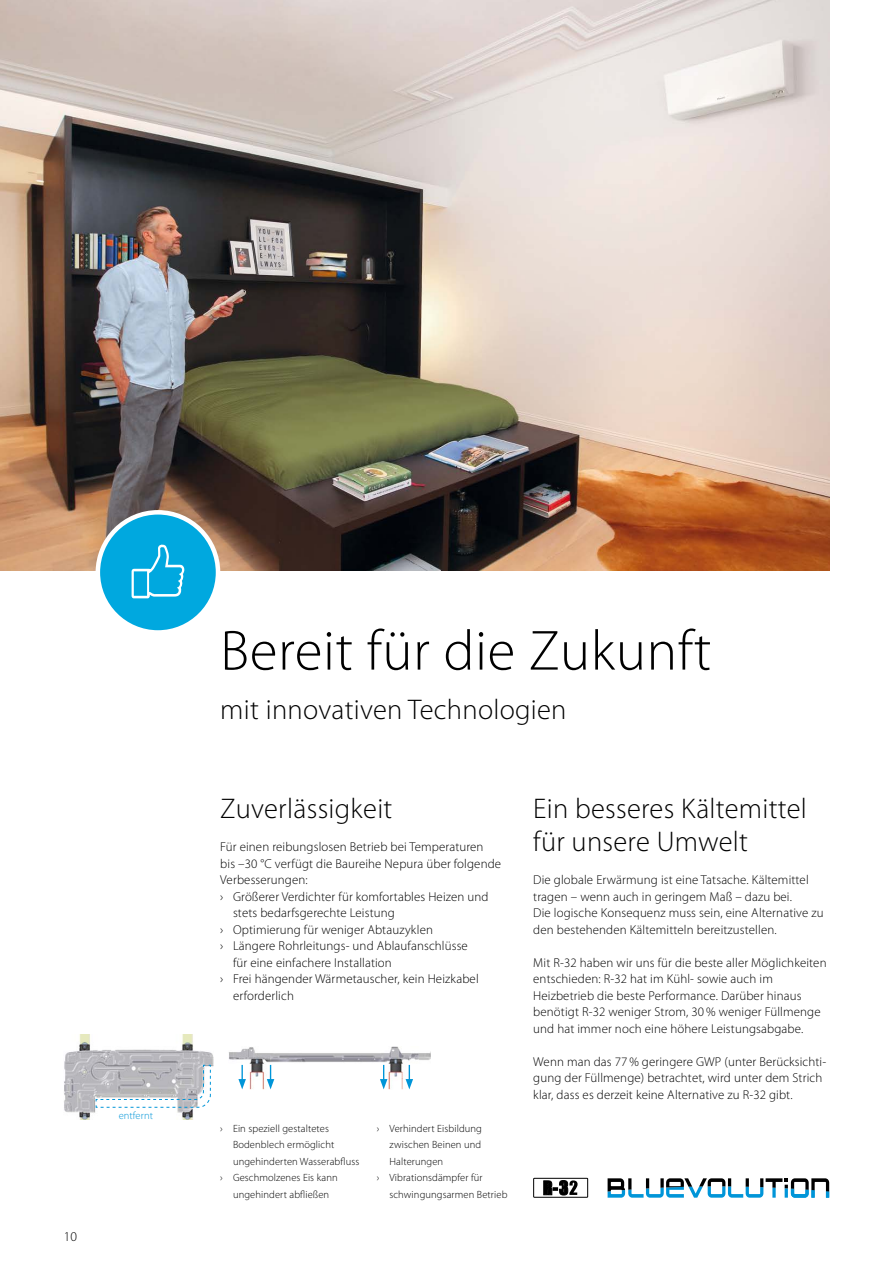
<style>
.page{position:relative;width:893px;height:1263px;background:#fff}
.page>*{position:absolute;margin:0;border:0;box-sizing:border-box;transform-origin:0 0}
.t1{font:300 57px "Myriad Pro";letter-spacing:.01em;color:#000}
.t2{font:300 28.5px/33px "Myriad Pro";letter-spacing:.01em;color:#000}
.t3{font:300 13.5px "Myriad Pro";color:#000}
.t4{font:300 12.9px/16.5px "Myriad Pro";letter-spacing:.01em;color:#000}
.t5{font:300 10.5px "Myriad Pro";letter-spacing:.01em;color:#000}
.t6{font:300 10.5px "Myriad Pro";letter-spacing:.01em;color:#0095d8}
</style>
<div class="page">
<img style="left:0;top:0;width:829px;height:571px">
<div style="left:98px;top:512px;width:120px;height:120px;background:#00a8df;border-radius:50%"></div>
<div style="left:96px;top:510px;width:124px;height:125px;border:4px solid #fff;border-radius:50%"></div>
<svg style="left:132px;top:544px;width:52px;height:54px"></svg>
<svg style="left:608px;top:1178px;width:221px;height:20px"></svg>
<div style="left:533px;top:1178px;width:55px;height:20px;border:1px solid #000"></div>
<svg style="left:543px;top:1180px;width:35px;height:15px"></svg>
<img style="left:64px;top:1035px;width:149px;height:84px">
<svg style="left:96px;top:1065px;width:115px;height:43px"></svg>
<img style="left:229px;top:1046px;width:202px;height:44px">
<svg style="left:238px;top:1065px;width:8px;height:24px"></svg>
<svg style="left:267px;top:1065px;width:7px;height:24px"></svg>
<svg style="left:380px;top:1065px;width:7px;height:24px"></svg>
<svg style="left:406px;top:1065px;width:7px;height:24px"></svg>
<p class="t6" style="left:119px;top:1109px;width:36px">entfernt</p>
<p class="t3" style="left:64px;top:1228px;width:15px">10</p>
<h1 class="t1" style="left:220px;top:616px;width:493px">Bereit für die Zukunft</h1>
<h2 class="t2" style="left:220px;top:693px;width:348px">mit innovativen Technologien</h2>
<h2 class="t2" style="left:220px;top:792px;width:174px">Zuverlässigkeit</h2>
<p class="t4" style="left:220px;top:838px;width:265px">Für einen reibungslosen Betrieb bei Temperaturen</p>
<p class="t4" style="left:220px;top:855px;width:282px">bis –30 °C verfügt die Baureihe Nepura über folgende</p>
<p class="t4" style="left:220px;top:871px;width:89px">Verbesserungen:</p>
<p class="t4" style="left:220px;top:888px;width:270px">› Größerer Verdichter für komfortables Heizen und</p>
<p class="t4" style="left:233px;top:904px;width:163px">stets bedarfsgerechte Leistung</p>
<p class="t4" style="left:220px;top:921px;width:214px">› Optimierung für weniger Abtauzyklen</p>
<p class="t4" style="left:220px;top:937px;width:249px">› Längere Rohrleitungs- und Ablaufanschlüsse</p>
<p class="t4" style="left:233px;top:954px;width:160px">für eine einfachere Installation</p>
<p class="t4" style="left:220px;top:970px;width:260px">› Frei hängender Wärmetauscher, kein Heizkabel</p>
<p class="t4" style="left:233px;top:987px;width:62px">erforderlich</p>
<p class="t5" style="left:220px;top:1122px;width:110px">› Ein speziell gestaltetes</p>
<p class="t5" style="left:233px;top:1138px;width:103px">Bodenblech ermöglicht</p>
<p class="t5" style="left:233px;top:1155px;width:128px">ungehinderten Wasserabfluss</p>
<p class="t5" style="left:220px;top:1171px;width:119px">› Geschmolzenes Eis kann</p>
<p class="t5" style="left:233px;top:1188px;width:98px">ungehindert abfließen</p>
<p class="t5" style="left:377px;top:1122px;width:107px">› Verhindert Eisbildung</p>
<p class="t5" style="left:389px;top:1138px;width:93px">zwischen Beinen und</p>
<p class="t5" style="left:389px;top:1155px;width:55px">Halterungen</p>
<p class="t5" style="left:377px;top:1171px;width:107px">› Vibrationsdämpfer für</p>
<p class="t5" style="left:389px;top:1188px;width:119px">schwingungsarmen Betrieb</p>
<h2 class="t2" style="left:533px;top:792px;width:275px">Ein besseres Kältemittel für unsere Umwelt</h2>
<p class="t4" style="left:533px;top:871px;width:292px">Die globale Erwärmung ist eine Tatsache. Kältemittel tragen – wenn auch in geringem Maß – dazu bei.<br>Die logische Konsequenz muss sein, eine Alternative zu den bestehenden Kältemitteln bereitzustellen.</p>
<p class="t4" style="left:533px;top:954px;width:295px">Mit R-32 haben wir uns für die beste aller Möglichkeiten entschieden: R-32 hat im Kühl- sowie auch im Heizbetrieb die beste Performance. Darüber hinaus benötigt R-32 weniger Strom, 30% weniger Füllmenge und hat immer noch eine höhere Leistungsabgabe.</p>
<p class="t4" style="left:533px;top:1053px;width:294px">Wenn man das 77% geringere GWP (unter Berücksichti&shy;gung der Füllmenge) betrachtet, wird unter dem Strich klar, dass es derzeit keine Alternative zu R-32 gibt.</p>
</div>
